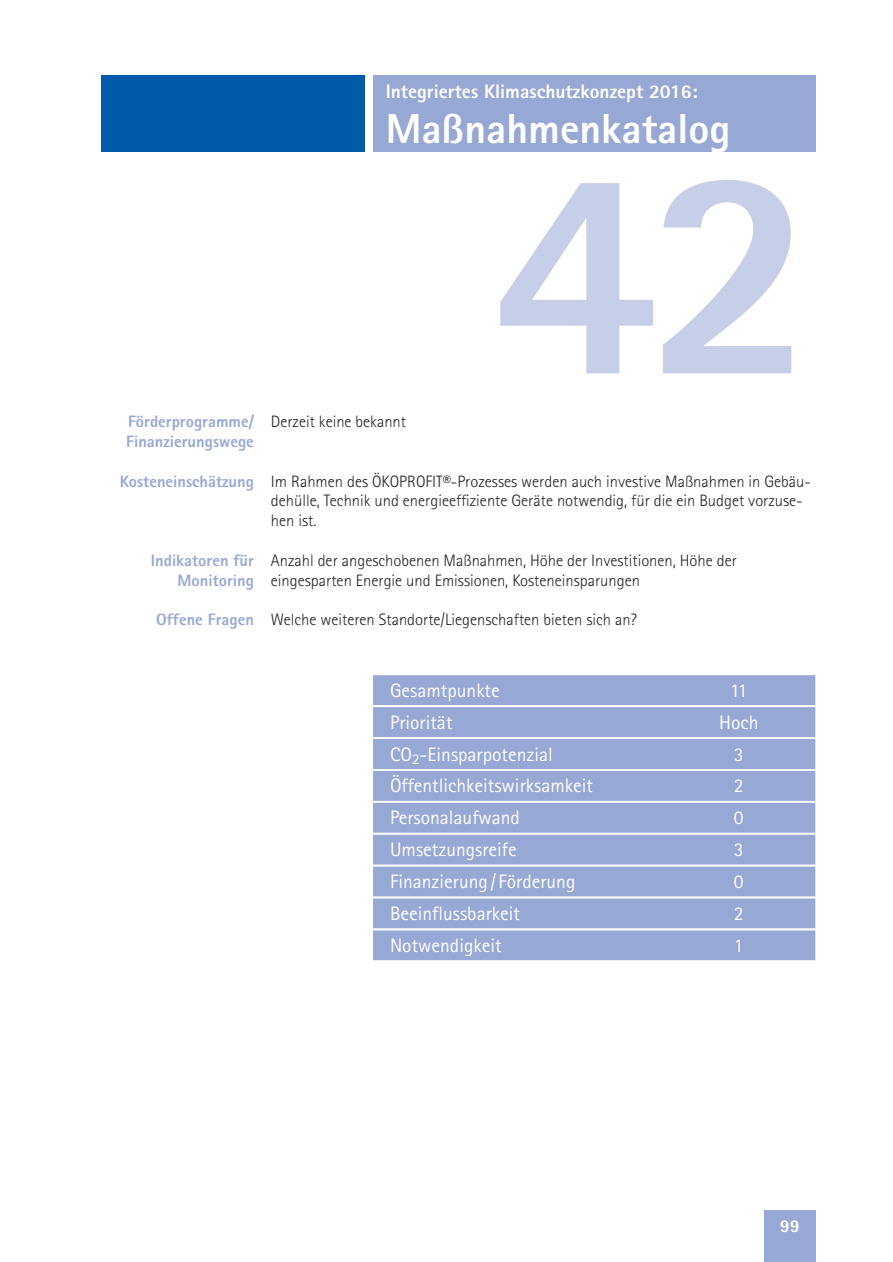
<style>
.page{position:relative;width:893px;height:1262px;background:#fff}
.page>*{position:absolute;margin:0;border:0;box-sizing:border-box;transform-origin:0 0}
.t1{font:800 300px "Rotis Sans Serif Std";color:#c7cee8}
.t2{font:800 42px "Rotis Sans Serif Std";color:#fff}
.t3{font:19.5px "Rotis Sans Serif Std";color:#fff}
.t4{font:800 19.5px "Rotis Sans Serif Std";color:#fff}
.t5{font:800 18px "Rotis Sans Serif Std";color:#fff}
.t6{font:300 16.5px/19.8px "Rotis Sans Serif Std";color:#231f20}
.t7{font:800 16.5px/19.8px "Rotis Sans Serif Std";color:#97a8d5}
.s1{font-weight:300;color:#231f20}
.s2{font-weight:800;color:#97a8d5}
</style>
<div class="page">
<div style="left:764px;top:1210px;width:51px;height:52px;background:#97a8d5"></div>
<div style="left:101px;top:75px;width:263px;height:77px;background:#015aaa"></div>
<div style="left:373px;top:75px;width:442px;height:77px;background:#97a8d5"></div>
<div style="left:373px;top:675px;width:442px;height:30px;background:#97a8d5"></div>
<div style="left:373px;top:707px;width:442px;height:30px;background:#97a8d5"></div>
<div style="left:373px;top:739px;width:442px;height:30px;background:#97a8d5"></div>
<div style="left:373px;top:771px;width:442px;height:30px;background:#97a8d5"></div>
<div style="left:373px;top:803px;width:442px;height:30px;background:#97a8d5"></div>
<div style="left:373px;top:835px;width:442px;height:30px;background:#97a8d5"></div>
<div style="left:373px;top:867px;width:442px;height:30px;background:#97a8d5"></div>
<div style="left:373px;top:899px;width:442px;height:30px;background:#97a8d5"></div>
<div style="left:373px;top:930px;width:442px;height:30px;background:#97a8d5"></div>
<p class="t4" style="left:386px;top:79px;width:313px">Integriertes Klimaschutzkonzept 2016:</p>
<h2 class="t2" style="left:386px;top:102px;width:346px">Maßnahmenkatalog</h2>
<h1 class="t1" style="left:492px;top:81px;width:325px">42</h1>
<p class="t7" style="left:126px;top:411px;width:281px">Förderprogramme/ <span class="s1">Derzeit keine bekannt<br></span>Finanzierungswege</p>
<p class="t6" style="left:271px;top:471px;width:541px;text-indent:-151px"><span class="s2">Kosteneinschätzung</span> Im Rahmen des ÖKOPROFIT®-Prozesses werden auch investive Maßnahmen in Gebäu&shy;dehülle, Technik und energieeffiziente Geräte notwendig, für die ein Budget vorzuse&shy;hen ist.</p>
<p class="t6" style="left:177px;top:550px;width:561px;text-indent:-27px"><span class="s2">Indikatoren für</span> Anzahl der angeschobenen Maßnahmen, Höhe der Investitionen, Höhe der<br><span class="s2">Monitoring</span> eingesparten Energie und Emissionen, Kosteneinsparungen</p>
<p class="t6" style="left:156px;top:610px;width:482px"><span class="s2">Offene Fragen</span> Welche weiteren Standorte/Liegenschaften bieten sich an?</p>
<p class="t3" style="left:390px;top:679px;width:111px">Gesamtpunkte</p>
<p class="t3" style="left:730px;top:679px;width:19px">11</p>
<p class="t3" style="left:390px;top:710px;width:64px">Priorität</p>
<p class="t3" style="left:719px;top:710px;width:41px">Hoch</p>
<p class="t3" style="left:390px;top:742px;width:164px">CO<sub>2</sub>-Einsparpotenzial</p>
<p class="t3" style="left:734px;top:742px;width:11px">3</p>
<p class="t3" style="left:390px;top:774px;width:204px">Öffentlichkeitswirksamkeit</p>
<p class="t3" style="left:734px;top:774px;width:11px">2</p>
<p class="t3" style="left:390px;top:806px;width:131px">Personalaufwand</p>
<p class="t3" style="left:734px;top:806px;width:11px">0</p>
<p class="t3" style="left:390px;top:838px;width:128px">Umsetzungsreife</p>
<p class="t3" style="left:734px;top:838px;width:11px">3</p>
<p class="t3" style="left:390px;top:870px;width:187px">Finanzierung / Förderung</p>
<p class="t3" style="left:734px;top:870px;width:11px">0</p>
<p class="t3" style="left:390px;top:902px;width:131px">Beeinflussbarkeit</p>
<p class="t3" style="left:734px;top:902px;width:11px">2</p>
<p class="t3" style="left:390px;top:934px;width:113px">Notwendigkeit</p>
<p class="t3" style="left:734px;top:934px;width:11px">1</p>
<p class="t5" style="left:780px;top:1214px;width:22px">99</p>
</div>
